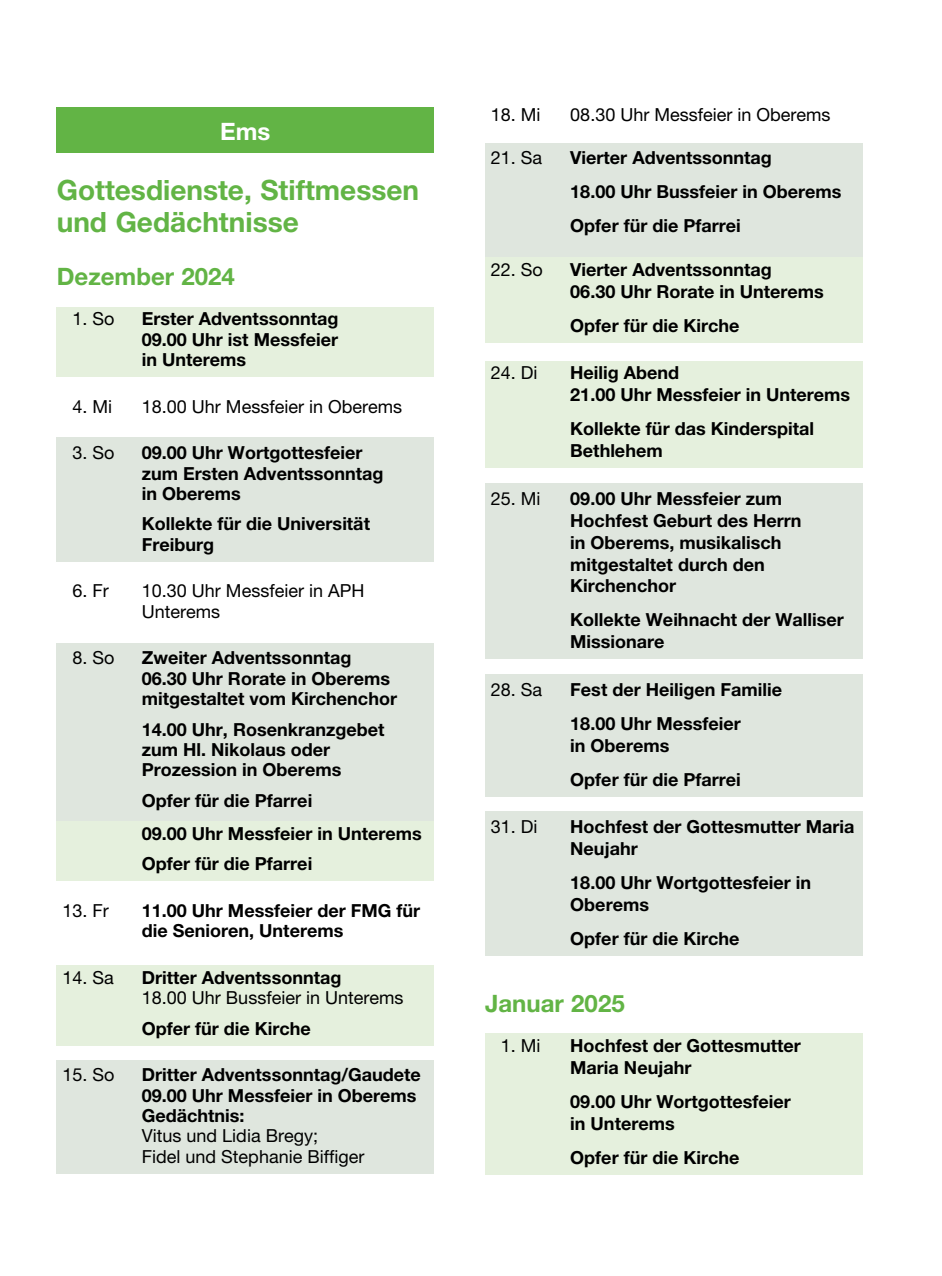
<style>
.page{position:relative;width:942px;height:1276px;background:#fff}
.page>*{position:absolute;margin:0;border:0;box-sizing:border-box;transform-origin:0 0}
.t1{font:700 28px/32.4px "Helvetica Neue LT Pro";color:#62b445}
.t2{font:700 24px "Helvetica Neue LT Pro";color:#62b445}
.t3{font:700 24px "Helvetica Neue LT Pro";color:#fff}
.t4{font:700 18px/20.4px "Helvetica Neue LT Pro";color:#000}
.t5{font:18px/20.4px "Helvetica Neue LT Pro";color:#000}
</style>
<div class="page">
<div style="left:57px;top:307px;width:377px;height:29px;background:#e5f0dd"></div>
<div style="left:57px;top:327px;width:377px;height:50px;background:#e5f0dd"></div>
<div style="left:57px;top:438px;width:377px;height:32px;background:#dfe6de"></div>
<div style="left:57px;top:458px;width:377px;height:53px;background:#dfe6de"></div>
<div style="left:57px;top:509px;width:377px;height:52px;background:#dfe6de"></div>
<div style="left:57px;top:643px;width:377px;height:32px;background:#dfe6de"></div>
<div style="left:57px;top:663px;width:377px;height:53px;background:#dfe6de"></div>
<div style="left:57px;top:714px;width:377px;height:73px;background:#dfe6de"></div>
<div style="left:57px;top:785px;width:377px;height:32px;background:#dfe6de"></div>
<div style="left:57px;top:798px;width:377px;height:32px;background:#dfe6de"></div>
<div style="left:57px;top:821px;width:377px;height:29px;background:#e5f0dd"></div>
<div style="left:57px;top:831px;width:377px;height:29px;background:#e5f0dd"></div>
<div style="left:57px;top:851px;width:377px;height:30px;background:#e5f0dd"></div>
<div style="left:57px;top:965px;width:377px;height:29px;background:#e5f0dd"></div>
<div style="left:57px;top:985px;width:377px;height:30px;background:#e5f0dd"></div>
<div style="left:57px;top:996px;width:377px;height:29px;background:#e5f0dd"></div>
<div style="left:57px;top:1016px;width:377px;height:29px;background:#e5f0dd"></div>
<div style="left:57px;top:1060px;width:377px;height:32px;background:#dfe6de"></div>
<div style="left:57px;top:1080px;width:377px;height:32px;background:#dfe6de"></div>
<div style="left:57px;top:1100px;width:377px;height:32px;background:#dfe6de"></div>
<div style="left:57px;top:1121px;width:377px;height:32px;background:#dfe6de"></div>
<div style="left:57px;top:1141px;width:377px;height:32px;background:#dfe6de"></div>
<div style="left:485px;top:143px;width:377px;height:32px;background:#dfe6de"></div>
<div style="left:485px;top:155px;width:377px;height:32px;background:#dfe6de"></div>
<div style="left:485px;top:177px;width:377px;height:32px;background:#dfe6de"></div>
<div style="left:485px;top:189px;width:377px;height:32px;background:#dfe6de"></div>
<div style="left:485px;top:211px;width:377px;height:32px;background:#dfe6de"></div>
<div style="left:485px;top:233px;width:377px;height:32px;background:#dfe6de"></div>
<div style="left:485px;top:257px;width:377px;height:30px;background:#e5f0dd"></div>
<div style="left:485px;top:279px;width:377px;height:29px;background:#e5f0dd"></div>
<div style="left:485px;top:291px;width:377px;height:29px;background:#e5f0dd"></div>
<div style="left:485px;top:313px;width:377px;height:29px;background:#e5f0dd"></div>
<div style="left:485px;top:361px;width:377px;height:29px;background:#e5f0dd"></div>
<div style="left:485px;top:383px;width:377px;height:29px;background:#e5f0dd"></div>
<div style="left:485px;top:395px;width:377px;height:29px;background:#e5f0dd"></div>
<div style="left:485px;top:416px;width:377px;height:52px;background:#e5f0dd"></div>
<div style="left:485px;top:483px;width:377px;height:120px;background:#dfe6de"></div>
<div style="left:485px;top:583px;width:377px;height:32px;background:#dfe6de"></div>
<div style="left:485px;top:605px;width:377px;height:54px;background:#dfe6de"></div>
<div style="left:485px;top:674px;width:377px;height:33px;background:#dfe6de"></div>
<div style="left:485px;top:686px;width:377px;height:32px;background:#dfe6de"></div>
<div style="left:485px;top:708px;width:377px;height:54px;background:#dfe6de"></div>
<div style="left:485px;top:742px;width:377px;height:32px;background:#dfe6de"></div>
<div style="left:485px;top:764px;width:377px;height:32px;background:#dfe6de"></div>
<div style="left:485px;top:812px;width:377px;height:54px;background:#dfe6de"></div>
<div style="left:485px;top:845px;width:377px;height:33px;background:#dfe6de"></div>
<div style="left:485px;top:867px;width:377px;height:54px;background:#dfe6de"></div>
<div style="left:485px;top:901px;width:377px;height:32px;background:#dfe6de"></div>
<div style="left:485px;top:923px;width:377px;height:32px;background:#dfe6de"></div>
<div style="left:485px;top:1033px;width:377px;height:52px;background:#e5f0dd"></div>
<div style="left:485px;top:1067px;width:377px;height:30px;background:#e5f0dd"></div>
<div style="left:485px;top:1089px;width:377px;height:51px;background:#e5f0dd"></div>
<div style="left:485px;top:1123px;width:377px;height:29px;background:#e5f0dd"></div>
<div style="left:485px;top:1145px;width:377px;height:29px;background:#e5f0dd"></div>
<div style="left:57px;top:108px;width:377px;height:45px;background:#62b445"></div>
<h2 class="t3" style="left:220px;top:116px;width:52px">Ems</h2>
<h1 class="t1" style="left:57px;top:173px;width:364px">Gottesdienste, Stiftmessen und Gedächtnisse</h1>
<h2 class="t2" style="left:57px;top:261px;width:180px">Dezember 2024</h2>
<p class="t5" style="left:72px;top:308px;width:44px">1. So</p>
<p class="t4" style="left:142px;top:308px;width:198px;text-align:justify">Erster Adventssonntag 09.00 Uhr ist Messfeier in Unterems</p>
<p class="t5" style="left:72px;top:396px;width:41px">4. Mi</p>
<p class="t5" style="left:142px;top:396px;width:262px">18.00 Uhr Messfeier in Oberems</p>
<p class="t5" style="left:72px;top:442px;width:44px">3. So</p>
<p class="t4" style="left:142px;top:442px;width:243px">09.00 Uhr Wortgottesfeier zum Ersten Adventssonntag in Oberems</p>
<p class="t4" style="left:142px;top:513px;width:229px">Kollekte für die Universität<br>Freiburg</p>
<p class="t5" style="left:72px;top:580px;width:38px">6. Fr</p>
<p class="t5" style="left:142px;top:580px;width:224px">10.30 Uhr Messfeier in APH<br>Unterems</p>
<p class="t5" style="left:72px;top:647px;width:44px">8. So</p>
<p class="t4" style="left:142px;top:647px;width:256px">Zweiter Adventssonntag<br>06.30 Uhr Rorate in Oberems mitgestaltet vom Kirchenchor</p>
<p class="t4" style="left:142px;top:718px;width:244px">14.00 Uhr, Rosenkranzgebet zum Hl. Nikolaus oder<br>Prozession in Oberems</p>
<p class="t4" style="left:142px;top:784px;width:281px;line-height:32.6px">Opfer für die Pfarrei<br>09.00 Uhr Messfeier in Unterems</p>
<p class="t4" style="left:142px;top:853px;width:172px">Opfer für die Pfarrei</p>
<p class="t5" style="left:62px;top:900px;width:48px">13. Fr</p>
<p class="t4" style="left:142px;top:899px;width:280px">11.00 Uhr Messfeier der FMG für die Senioren, Unterems</p>
<p class="t5" style="left:62px;top:967px;width:53px">14. Sa</p>
<p class="t4" style="left:142px;top:966px;width:201px">Dritter Adventssonntag</p>
<p class="t5" style="left:142px;top:987px;width:263px">18.00 Uhr Bussfeier in Unterems</p>
<p class="t4" style="left:142px;top:1017px;width:170px">Opfer für die Kirche</p>
<p class="t5" style="left:62px;top:1064px;width:54px">15. So</p>
<p class="t4" style="left:142px;top:1064px;width:280px">Dritter Adventssonntag/Gaudete<br>09.00 Uhr Messfeier in Oberems<br>Gedächtnis:</p>
<p class="t5" style="left:142px;top:1125px;width:224px">Vitus und Lidia Bregy;<br>Fidel und Stephanie Biffiger</p>
<p class="t5" style="left:490px;top:104px;width:51px">18. Mi</p>
<p class="t5" style="left:570px;top:104px;width:262px">08.30 Uhr Messfeier in Oberems</p>
<p class="t5" style="left:490px;top:148px;width:53px">21. Sa</p>
<p class="t4" style="left:570px;top:141px;width:273px;line-height:33.8px">Vierter Adventssonntag<br>18.00 Uhr Bussfeier in Oberems<br>Opfer für die Pfarrei</p>
<p class="t5" style="left:490px;top:259px;width:54px">22. So</p>
<p class="t4" style="left:570px;top:258px;width:255px;line-height:22px">Vierter Adventssonntag<br>06.30 Uhr Rorate in Unterems</p>
<p class="t4" style="left:570px;top:314px;width:170px">Opfer für die Kirche</p>
<p class="t5" style="left:490px;top:362px;width:48px">24. Di</p>
<p class="t4" style="left:570px;top:361px;width:281px;line-height:22px">Heilig Abend<br>21.00 Uhr Messfeier in Unterems</p>
<p class="t4" style="left:570px;top:417px;width:245px;line-height:22px">Kollekte für das Kinderspital<br>Bethlehem</p>
<p class="t5" style="left:490px;top:488px;width:51px">25. Mi</p>
<p class="t4" style="left:570px;top:487px;width:233px;line-height:22px">09.00 Uhr Messfeier zum<br>Hochfest Geburt des Herrn in Oberems, musikalisch mitgestaltet durch den<br>Kirchenchor</p>
<p class="t4" style="left:570px;top:608px;width:275px;line-height:22px">Kollekte Weihnacht der Walliser<br>Missionare</p>
<p class="t5" style="left:490px;top:679px;width:53px">28. Sa</p>
<p class="t4" style="left:570px;top:672px;width:213px;line-height:33.8px">Fest der Heiligen Familie<br>18.00 Uhr Messfeier</p>
<p class="t4" style="left:570px;top:728px;width:172px;line-height:33.8px">in Oberems<br>Opfer für die Pfarrei</p>
<p class="t5" style="left:490px;top:816px;width:48px">31. Di</p>
<p class="t4" style="left:570px;top:815px;width:285px;line-height:22px">Hochfest der Gottesmutter Maria<br>Neujahr</p>
<p class="t4" style="left:570px;top:871px;width:242px;line-height:22px">18.00 Uhr Wortgottesfeier in<br>Oberems</p>
<p class="t4" style="left:570px;top:928px;width:170px">Opfer für die Kirche</p>
<h2 class="t2" style="left:485px;top:989px;width:141px">Januar 2025</h2>
<p class="t5" style="left:500px;top:1035px;width:41px">1. Mi</p>
<p class="t4" style="left:570px;top:1034px;width:232px;line-height:22px">Hochfest der Gottesmutter<br>Maria Neujahr</p>
<p class="t4" style="left:570px;top:1090px;width:222px;line-height:22px">09.00 Uhr Wortgottesfeier in Unterems</p>
<p class="t4" style="left:570px;top:1146px;width:170px">Opfer für die Kirche</p>
</div>
